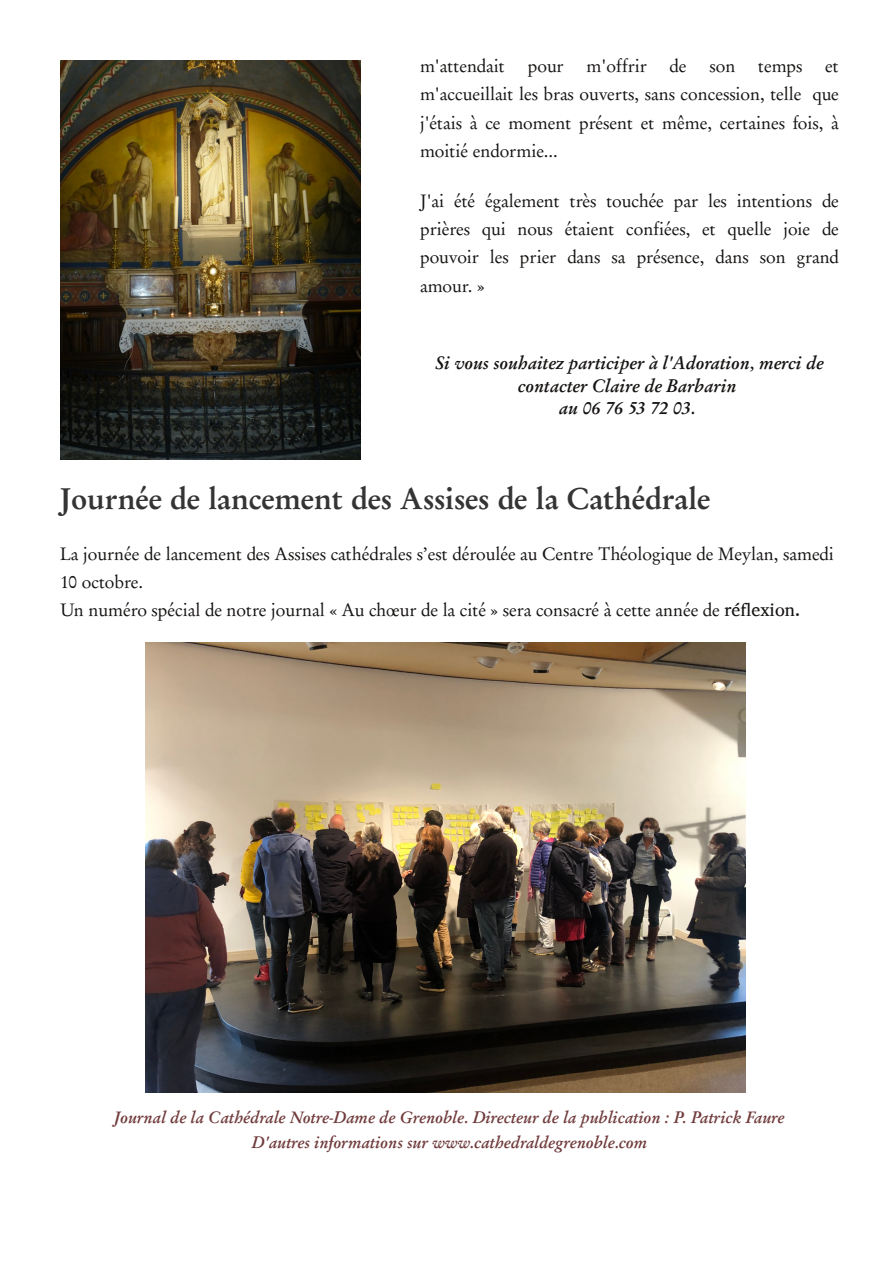
<style>
.page{position:relative;width:893px;height:1263px;background:#fff}
.page>*{position:absolute;margin:0;border:0;box-sizing:border-box;transform-origin:0 0}
.t1{font:700 30px "Garamond No 8";color:#343434}
.t2{font:18px/28px "Garamond No 8";color:#161413;text-align:justify}
.t3{font:italic 700 18px/22.5px "Garamond No 8";color:#161413;text-align:center}
.t4{font:italic 700 16.5px/25.3px "Garamond No 8";color:#713c3d;text-align:center}
.s1{font-family:"Abyssinica SIL"}
</style>
<div class="page">
<img style="left:60px;top:60px;width:300px;height:400px">
<img style="left:146px;top:642px;width:599px;height:450px">
<p class="t2" style="left:420px;top:52px;width:86px">m'attendait</p>
<p class="t2" style="left:528px;top:52px;width:37px">pour</p>
<p class="t2" style="left:586px;top:52px;width:62px">m'offrir</p>
<p class="t2" style="left:670px;top:52px;width:18px">de</p>
<p class="t2" style="left:709px;top:52px;width:27px">son</p>
<p class="t2" style="left:758px;top:52px;width:46px">temps</p>
<p class="t2" style="left:420px;top:52px;width:420px;text-indent:405px">et m'accueillait les bras ouverts, sans concession, telle que j'étais à ce moment présent et même, certaines fois, à moitié endormie...</p>
<p class="t2" style="left:420px;top:187px;width:420px">J'ai été également très touchée par les intentions de prières qui nous étaient confiées, et quelle joie de pouvoir les prier dans sa présence, dans son grand amour. »</p>
<p class="t3" style="left:435px;top:352px;width:390px">Si vous souhaitez participer à l'Adoration, merci de contacter Claire de Barbarin<br>au 06 76 53 72 03.</p>
<h1 class="t1" style="left:60px;top:476px;width:652px">Journée de lancement des Assises de la Cathédrale</h1>
<p class="t2" style="left:60px;top:540px;width:775px;text-align:left">La journée de lancement des Assises cathédrales s’est déroulée au Centre Théologique de Meylan, samedi<br>10 octobre.<br>Un numéro spécial de notre journal « Au chœur de la cité » sera consacré à cette année de <span class="s1">réflexion.</span></p>
<p class="t4" style="left:114px;top:1104px;width:672px">Journal de la Cathédrale Notre-Dame de Grenoble. Directeur de la publication : P. Patrick Faure<br>D'autres informations sur www.cathedraldegrenoble.com</p>
</div>
